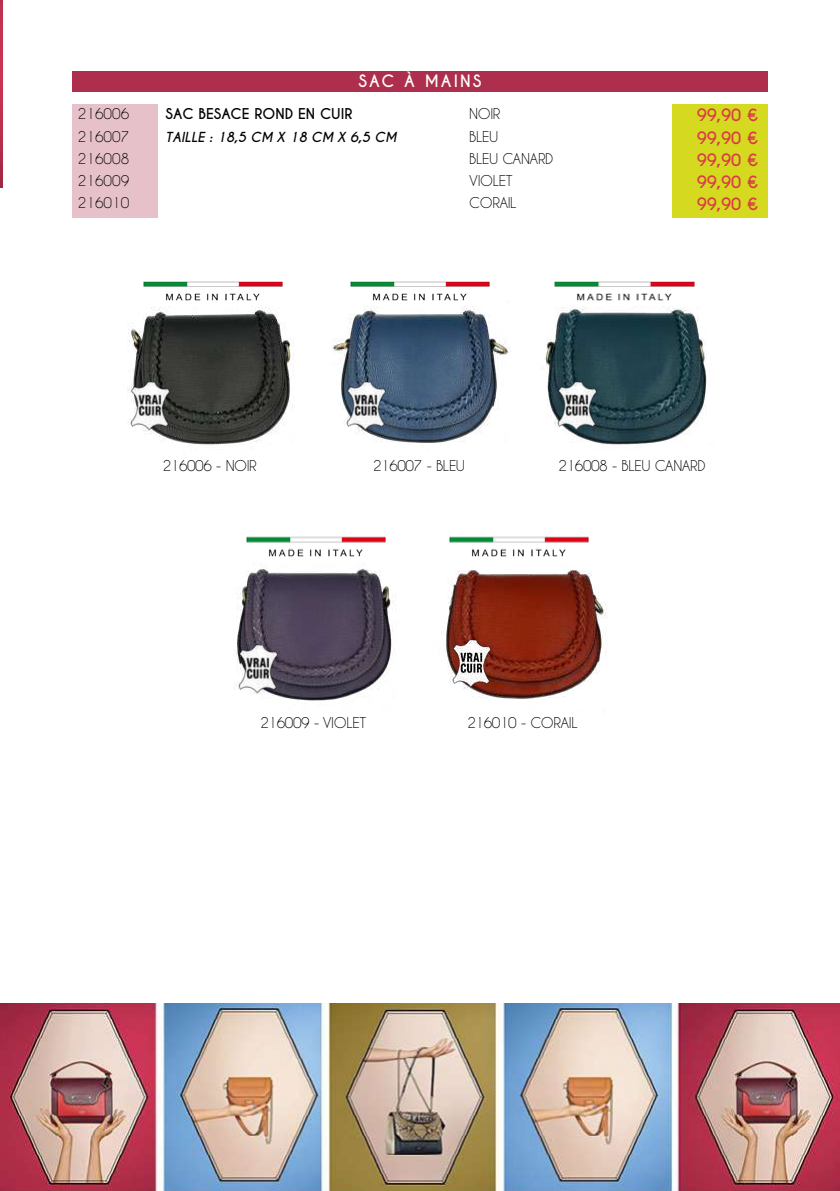
<style>
.page{position:relative;width:840px;height:1191px;background:#fff}
.page>*{position:absolute;margin:0;border:0;box-sizing:border-box;transform-origin:0 0}
.t1{font:700 16px "Caviar Dreams";color:#da3a45}
.t2{font:700 16px "Caviar Dreams";letter-spacing:.13em;color:#fff}
.t3{font:14px "Caviar Dreams";letter-spacing:-.03em;color:#000}
.t4{font:700 14px "Caviar Dreams";color:#000}
.t5{font:italic 700 13px "Caviar Dreams";color:#000}
</style>
<div class="page">
<img style="left:0;top:0;width:3px;height:94px">
<div style="left:0;top:94px;width:5px;height:162px;background:#000;opacity:.21"></div>
<div style="left:72px;top:72px;width:695px;height:20px;background:#ad2f4d"></div>
<div style="left:72px;top:104px;width:85px;height:114px;background:#e6c1ca"></div>
<div style="left:672px;top:104px;width:95px;height:114px;background:#d5da21"></div>
<img style="left:128px;top:300px;width:166px;height:146px">
<img style="left:331px;top:300px;width:179px;height:143px">
<img style="left:545px;top:300px;width:162px;height:145px">
<img style="left:237px;top:556px;width:159px;height:145px">
<img style="left:441px;top:556px;width:167px;height:143px">
<img style="left:143px;top:281px;width:140px;height:19px">
<img style="left:350px;top:281px;width:140px;height:19px">
<img style="left:554px;top:281px;width:141px;height:19px">
<img style="left:246px;top:536px;width:140px;height:20px">
<img style="left:449px;top:536px;width:140px;height:20px">
<img style="left:127px;top:381px;width:47px;height:50px">
<img style="left:343px;top:381px;width:47px;height:50px">
<img style="left:554px;top:381px;width:46px;height:50px">
<img style="left:234px;top:644px;width:46px;height:50px">
<img style="left:449px;top:638px;width:46px;height:50px">
<img style="left:0;top:1003px;width:839px;height:188px">
<p class="t2" style="left:358px;top:71px;width:124px">SAC À MAINS</p>
<p class="t3" style="left:78px;top:106px;width:53px">216006</p>
<p class="t4" style="left:165px;top:106px;width:188px">SAC BESACE ROND EN CUIR</p>
<p class="t3" style="left:469px;top:106px;width:33px">NOIR</p>
<p class="t1" style="left:696px;top:105px;width:63px">99,90 €</p>
<p class="t3" style="left:78px;top:129px;width:53px">216007</p>
<p class="t5" style="left:165px;top:129px;width:232px">TAILLE : 18,5 CM X 18 CM X 6,5 CM</p>
<p class="t3" style="left:469px;top:129px;width:31px">BLEU</p>
<p class="t1" style="left:696px;top:128px;width:63px">99,90 €</p>
<p class="t3" style="left:78px;top:151px;width:53px">216008</p>
<p class="t3" style="left:469px;top:151px;width:85px">BLEU CANARD</p>
<p class="t1" style="left:696px;top:150px;width:63px">99,90 €</p>
<p class="t3" style="left:78px;top:173px;width:53px">216009</p>
<p class="t3" style="left:469px;top:173px;width:45px">VIOLET</p>
<p class="t1" style="left:696px;top:172px;width:63px">99,90 €</p>
<p class="t3" style="left:78px;top:194px;width:53px">216010</p>
<p class="t3" style="left:469px;top:194px;width:49px">CORAIL</p>
<p class="t1" style="left:696px;top:194px;width:63px">99,90 €</p>
<p class="t3" style="left:163px;top:457px;width:95px">216006 - NOIR</p>
<p class="t3" style="left:373px;top:457px;width:93px">216007 - BLEU</p>
<p class="t3" style="left:558px;top:457px;width:148px">216008 - BLEU CANARD</p>
<p class="t3" style="left:260px;top:714px;width:107px">216009 - VIOLET</p>
<p class="t3" style="left:467px;top:714px;width:112px">216010 - CORAIL</p>
</div>
